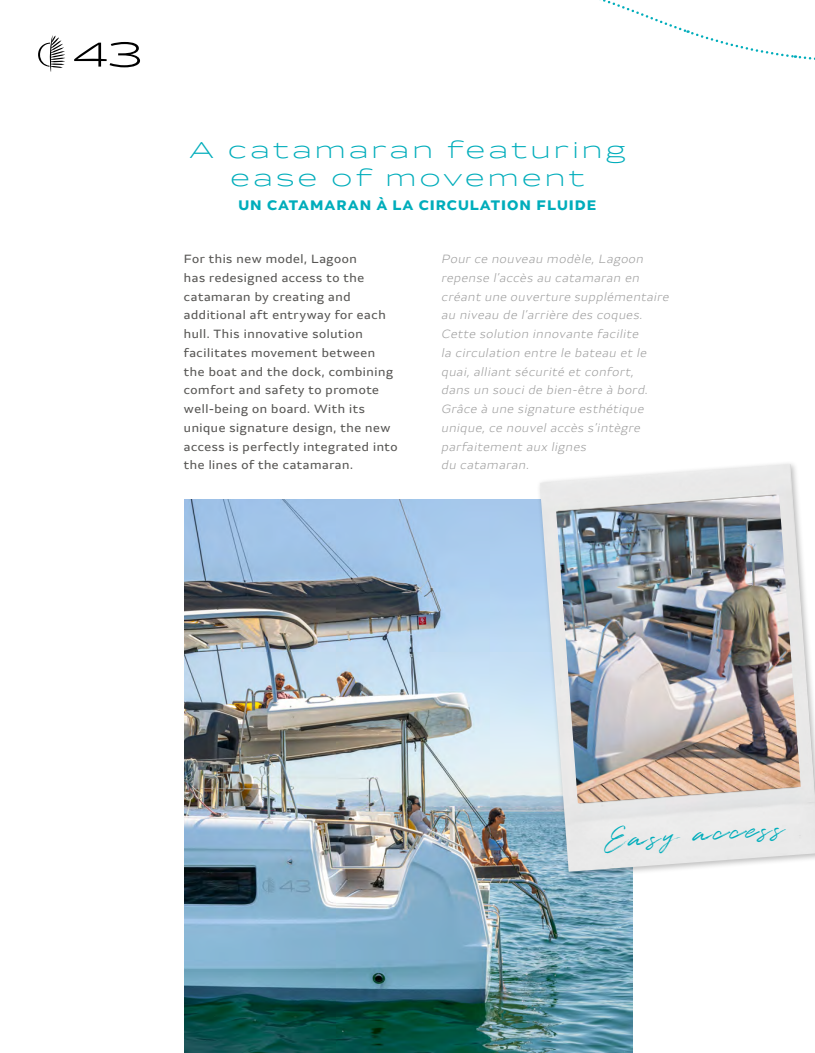
<style>
.page{position:relative;width:815px;height:1053px;background:#fff}
.page>*{position:absolute;margin:0;border:0;box-sizing:border-box;transform-origin:0 0}
.t1{font:italic 30px "Quentin";color:#00adbb}
.t2{font:300 expanded 21.88px/27.5px "Lagoon";letter-spacing:.2em;color:#00adbb;text-align:center}
.t3{font:700 13.75px "Lagoon";letter-spacing:.075em;color:#00adbb}
.t4{font:italic 300 11.88px/18.8px "Lagoon";color:#9d9d9d}
.t5{font:11.88px/18.8px "Lagoon";letter-spacing:.05em;color:#575654}
</style>
<div class="page">
<svg style="left:599px;top:0;width:216px;height:60px"></svg>
<img style="left:184px;top:500px;width:448px;height:552px">
<svg style="left:38px;top:35px;width:27px;height:37px"></svg>
<svg style="left:74px;top:42px;width:66px;height:25px"></svg>
<div style="left:536px;top:460px;width:279px;height:419px;background:#000;opacity:.26"></div>
<img style="left:540px;top:464px;width:275px;height:407px">
<img style="left:556px;top:495px;width:245px;height:308px">
<h2 class="t2" style="left:190px;top:136px;width:437px">A catamaran featuring ease of movement</h2>
<p class="t3" style="left:238px;top:196px;width:359px">UN CATAMARAN À LA CIRCULATION FLUIDE</p>
<p class="t5" style="left:184px;top:249px;width:215px">For this new model, Lagoon<br>has redesigned access to the catamaran by creating and additional aft entryway for each hull. This innovative solution facilitates movement between the boat and the dock, combining comfort and safety to promote well-being on board. With its unique signature design, the new access is perfectly integrated into the lines of the catamaran.</p>
<p class="t4" style="left:441px;top:249px;width:232px">Pour ce nouveau modèle, Lagoon repense l’accès au catamaran en créant une ouverture supplémentaire au niveau de l’arrière des coques.<br>Cette solution innovante facilite<br>la circulation entre le bateau et le quai, alliant sécurité et confort,<br>dans un souci de bien-être à bord.<br>Grâce à une signature esthétique unique, ce nouvel accès s’intègre parfaitement aux lignes<br>du catamaran.</p>
<h1 class="t1" style="left:603px;top:819px;width:181px;rotate:-4deg">Easy access</h1>
</div>
